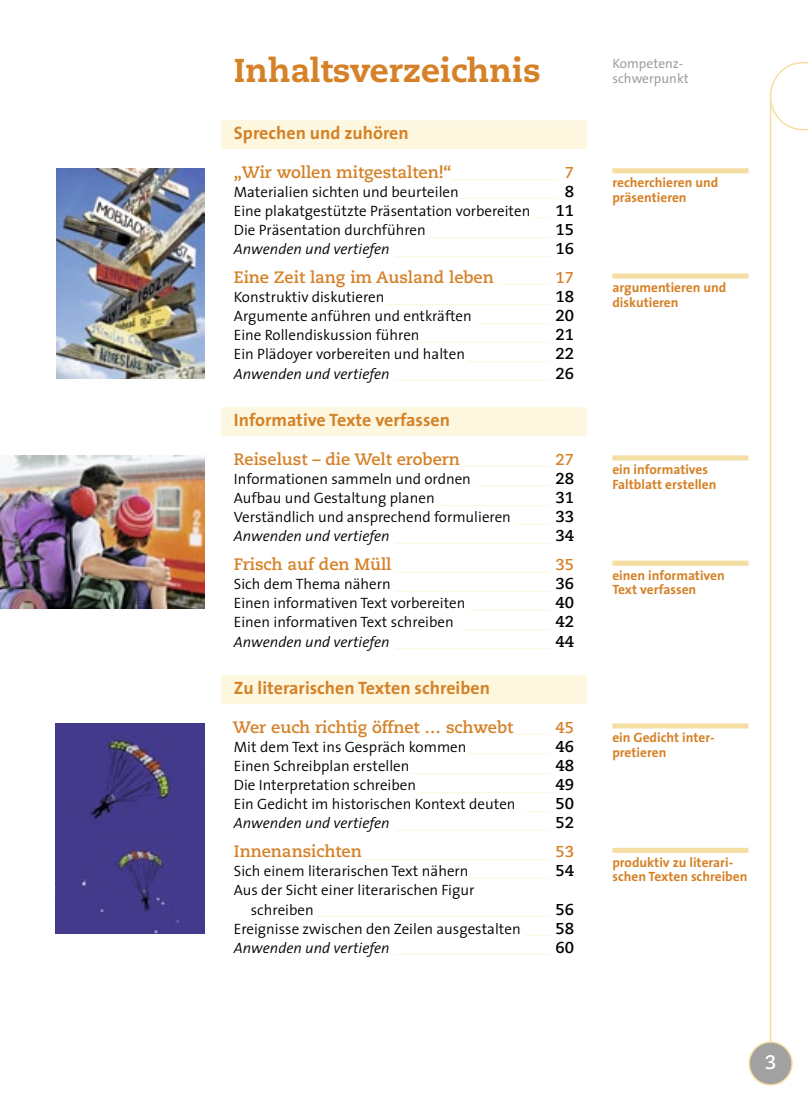
<style>
.page{position:relative;width:808px;height:1106px;background:#fff}
.page>*{position:absolute;margin:0;border:0;box-sizing:border-box;transform-origin:0 0}
._01_Überschrift_1{font:800 33px "Caecilia LT Std";color:#d58127}
._81_Seitenzahl{font:700 19.5px "Caecilia LT Std";color:#fff}
._61_1_Inhalt_Stufe_1{font:18px "The Sans CV Bold";color:#d58127}
._62_1_Inhalt_Stufe_2{font:700 16.5px "Caecilia LT Std";color:#d58127}
._63_Inhalt_Stufe_3{font:16.2px "The Sans CV";color:#fdf7df}
._62_1_Inhalt_Stufe_2-2{font:16.2px "The Sans CV";color:#fdf7df}
._63_Inhalt_Stufe_3-2{font:300 15px "The Sans CV Semi";color:#000}
._64_Inhalt_Stufe_4{font:italic 300 15px "The Sans CV Semi";color:#000}
.t1{font:13.5px/14.4px "The Sans CV Bold";color:#d58127}
._71_Marginalien{font:13.5px/14.4px "The Sans CV";color:#a1a1a1}
.s1{font-family:"The Sans CV";font-weight:400;font-size:16.2px;color:#fdf7df}
.s2{font-size:15.75px}
.s3{font-family:"Caecilia LT Std";font-weight:700;font-size:15.75px}
.s4{font-family:"The Sans CV";font-weight:400;font-style:normal;font-size:16.2px;color:#fdf7df}
.s5{font-family:"Caecilia LT Std";font-weight:700;font-style:normal;font-size:15.75px}
.s6{font-family:"Caecilia LT Std";font-weight:700;font-size:16.5px;color:#d58127}
</style>
<div class="page">
<hr style="left:770px;top:98px;width:1px;height:949px;background:#f4dea3">
<svg style="left:769px;top:61px;width:39px;height:70px"></svg>
<div style="left:749px;top:1042px;width:43px;height:42px;background:#a1a1a1;border-radius:50%"></div>
<div style="left:748px;top:1041px;width:45px;height:44px;border:2px solid #f4dea3;border-radius:50%"></div>
<div style="left:221px;top:120px;width:366px;height:29px;background:#fdf7df"></div>
<div style="left:221px;top:407px;width:366px;height:29px;background:#fdf7df"></div>
<div style="left:221px;top:675px;width:366px;height:29px;background:#fdf7df"></div>
<div style="left:612px;top:168px;width:136px;height:5px;background:#f4dea3"></div>
<div style="left:612px;top:273px;width:136px;height:6px;background:#f4dea3"></div>
<div style="left:612px;top:455px;width:136px;height:5px;background:#f4dea3"></div>
<div style="left:612px;top:560px;width:136px;height:6px;background:#f4dea3"></div>
<div style="left:612px;top:723px;width:136px;height:5px;background:#f4dea3"></div>
<div style="left:612px;top:847px;width:136px;height:6px;background:#f4dea3"></div>
<img style="left:56px;top:168px;width:148px;height:210px">
<img style="left:0;top:455px;width:204px;height:153px">
<img style="left:55px;top:723px;width:149px;height:210px">
<p class="_01_Überschrift_1" style="left:234px;top:50px;width:308px">Inhaltsverzeichnis</p>
<p class="_71_Marginalien" style="left:612px;top:56px;width:78px">Kompetenz&shy;schwerpunkt</p>
<p class="_61_1_Inhalt_Stufe_1" style="left:234px;top:118px;width:176px">Sprechen und zuhören</p>
<p class="_62_1_Inhalt_Stufe_2" style="left:234px;top:162px;width:342px">„Wir wollen mitgestalten!“<span class="s1">_____________</span> <span class="s2">7</span></p>
<p class="_63_Inhalt_Stufe_3-2" style="left:234px;top:179px;width:342px">Materialien sichten und beurteilen<span class="s1">____________</span> <span class="s3">8</span></p>
<p class="_63_Inhalt_Stufe_3-2" style="left:234px;top:198px;width:342px">Eine plakatgestützte Präsentation vorbereiten <span class="s1">__</span> <span class="s3">11</span></p>
<p class="_63_Inhalt_Stufe_3-2" style="left:234px;top:217px;width:342px">Die Präsentation durchführen <span class="s1">_______________</span> <span class="s3">15</span></p>
<p class="_64_Inhalt_Stufe_4" style="left:234px;top:237px;width:342px">Anwenden und vertiefen <span class="s4">___________________</span> <span class="s5">16</span></p>
<p class="_62_1_Inhalt_Stufe_2" style="left:234px;top:267px;width:342px">Eine Zeit lang im Ausland leben <span class="s1">______</span> <span class="s2">17</span></p>
<p class="_63_Inhalt_Stufe_3-2" style="left:234px;top:284px;width:342px">Konstruktiv diskutieren <span class="s1">____________________</span> <span class="s3">18</span></p>
<p class="_63_Inhalt_Stufe_3-2" style="left:234px;top:304px;width:342px">Argumente anführen und entkräften <span class="s1">_________</span> <span class="s3">20</span></p>
<p class="_63_Inhalt_Stufe_3-2" style="left:234px;top:323px;width:342px">Eine Rollendiskussion führen<span class="s1">________________</span> <span class="s3">21</span></p>
<p class="_63_Inhalt_Stufe_3-2" style="left:234px;top:342px;width:342px">Ein Plädoyer vorbereiten und halten <span class="s1">__________</span> <span class="s3">22</span></p>
<p class="_64_Inhalt_Stufe_4" style="left:234px;top:361px;width:342px">Anwenden und vertiefen <span class="s4">___________________</span> <span class="s5">26</span></p>
<p class="_61_1_Inhalt_Stufe_1" style="left:234px;top:405px;width:218px">Informative Texte verfassen</p>
<p class="_62_1_Inhalt_Stufe_2" style="left:234px;top:449px;width:342px">Reiselust – die Welt erobern<span class="s1">___________</span> <span class="s2">27</span></p>
<p class="_63_Inhalt_Stufe_3-2" style="left:234px;top:466px;width:342px">Informationen sammeln und ordnen <span class="s1">_________</span> <span class="s3">28</span></p>
<p class="_63_Inhalt_Stufe_3-2" style="left:234px;top:485px;width:342px">Aufbau und Gestaltung planen<span class="s1">______________</span> <span class="s3">31</span></p>
<p class="_63_Inhalt_Stufe_3-2" style="left:234px;top:504px;width:342px">Verständlich und ansprechend formulieren <span class="s1">____</span> <span class="s3">33</span></p>
<p class="_64_Inhalt_Stufe_4" style="left:234px;top:524px;width:342px">Anwenden und vertiefen <span class="s4">___________________</span> <span class="s5">34</span></p>
<p class="_62_1_Inhalt_Stufe_2-2" style="left:234px;top:549px;width:342px"><span class="s6">Frisch auf den Müll</span> ___________________ <sub>35</sub></p>
<p class="_63_Inhalt_Stufe_3" style="left:234px;top:568px;width:342px"><sub>Sich</sub> <sub>dem</sub> <sub>Thema</sub> <sub>nähern</sub> ___________________ <sub>36</sub></p>
<p class="_63_Inhalt_Stufe_3-2" style="left:234px;top:591px;width:342px">Einen informativen Text vorbereiten <span class="s1">__________</span> <span class="s3">40</span></p>
<p class="_63_Inhalt_Stufe_3-2" style="left:234px;top:610px;width:342px">Einen informativen Text schreiben <span class="s1">___________</span> <span class="s3">42</span></p>
<p class="_64_Inhalt_Stufe_4" style="left:234px;top:629px;width:342px">Anwenden und vertiefen <span class="s4">___________________</span> <span class="s5">44</span></p>
<p class="_61_1_Inhalt_Stufe_1" style="left:234px;top:673px;width:258px">Zu literarischen Texten schreiben</p>
<p class="_62_1_Inhalt_Stufe_2" style="left:233px;top:717px;width:343px">Wer euch richtig öffnet … schwebt <span class="s1">____</span> <span class="s2">45</span></p>
<p class="_63_Inhalt_Stufe_3-2" style="left:234px;top:734px;width:342px">Mit dem Text ins Gespräch kommen <span class="s1">__________</span> <span class="s3">46</span></p>
<p class="_63_Inhalt_Stufe_3-2" style="left:234px;top:753px;width:342px">Einen Schreibplan erstellen <span class="s1">_________________</span> <span class="s3">48</span></p>
<p class="_63_Inhalt_Stufe_3-2" style="left:234px;top:772px;width:342px">Die Interpretation schreiben <span class="s1">________________</span> <span class="s3">49</span></p>
<p class="_63_Inhalt_Stufe_3-2" style="left:234px;top:791px;width:342px">Ein Gedicht im historischen Kontext deuten <span class="s1">___</span> <span class="s3">50</span></p>
<p class="_64_Inhalt_Stufe_4" style="left:234px;top:811px;width:342px">Anwenden und vertiefen <span class="s4">___________________</span> <span class="s5">52</span></p>
<p class="_62_1_Inhalt_Stufe_2-2" style="left:234px;top:836px;width:342px"><span class="s6">Innenansichten</span>_______________________ <sub>53</sub></p>
<p class="_63_Inhalt_Stufe_3-2" style="left:234px;top:858px;width:342px">Sich einem literarischen Text nähern<span class="s1">__________</span> <span class="s3">54</span></p>
<p class="_63_Inhalt_Stufe_3-2" style="left:234px;top:878px;width:242px">Aus der Sicht einer literarischen Figur</p>
<p class="_63_Inhalt_Stufe_3" style="left:251px;top:894px;width:325px"><sub>schreiben</sub>_____________________________ <sub>56</sub></p>
<p class="_63_Inhalt_Stufe_3-2" style="left:234px;top:916px;width:342px">Ereignisse zwischen den Zeilen ausgestalten <span class="s1">___</span> <span class="s3">58</span></p>
<p class="_64_Inhalt_Stufe_4" style="left:234px;top:935px;width:342px">Anwenden und vertiefen <span class="s4">___________________</span> <span class="s5">60</span></p>
<p class="t1" style="left:612px;top:175px;width:107px">recherchieren und präsentieren</p>
<p class="t1" style="left:612px;top:280px;width:116px">argumentieren und diskutieren</p>
<p class="t1" style="left:612px;top:462px;width:106px">ein informatives<br>Faltblatt erstellen</p>
<p class="t1" style="left:612px;top:567px;width:114px">einen informativen<br>Text verfassen</p>
<p class="t1" style="left:612px;top:730px;width:104px">ein Gedicht inter&shy;pretieren</p>
<p class="t1" style="left:612px;top:854px;width:137px">produktiv zu literari&shy;schen Texten schreiben</p>
<p class="_81_Seitenzahl" style="left:765px;top:1050px;width:13px">3</p>
</div>
